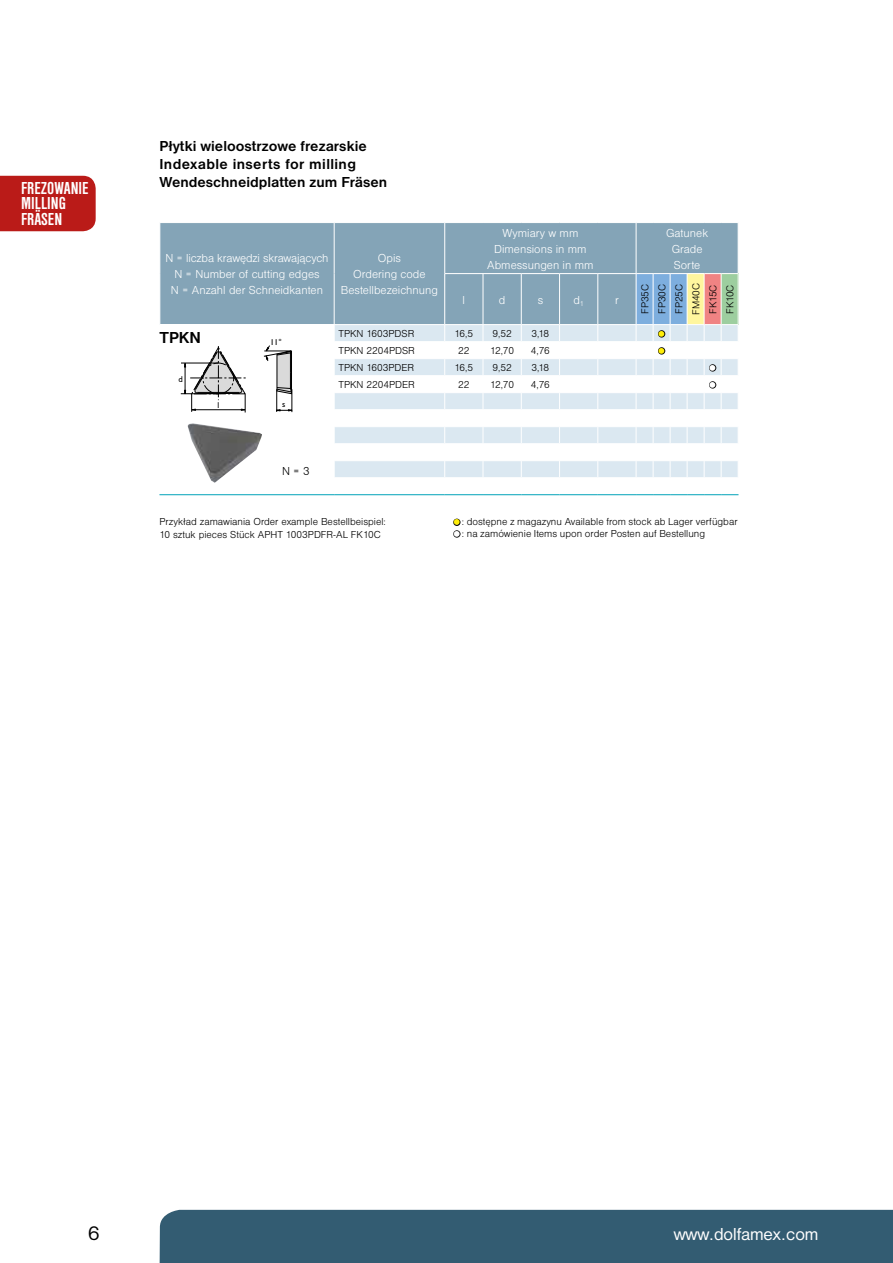
<style>
.page{position:relative;width:893px;height:1263px;background:#fff}
.page>*{position:absolute;margin:0;border:0;box-sizing:border-box;transform-origin:0 0}
.t1{font:21px "Nimbus San DCE Ligh";color:#ffee07}
.t2{font:21px "Nimbus San DCE Ligh";color:#fff}
.t3{font:21px "Nimbus San DCE";color:#000}
.t4{font:700 condensed 18px/15.8px "Nimbus San DCE";color:#fff}
.t5{font:18px "Nimbus San DCE";color:#fff}
.t6{font:700 16.5px "Nimbus San DCE";color:#000}
.t7{font:700 15px/18px "Nimbus San DCE";color:#000}
.t8{font:12px/15.9px "Nimbus San DCE Ligh";color:#fff;text-align:center}
.t9{font:12px "Nimbus San DCE Ligh";color:#000}
.t10{font:10.5px/17px "Nimbus San DCE Ligh";color:#000}
.t11{font:8.55px "Gill Sans";color:#000}
</style>
<div class="page">
<div style="left:159px;top:1210px;width:734px;height:53px;background:#335c72"></div>
<div style="left:160px;top:223px;width:578px;height:101px;background:#84a4b7"></div>
<svg style="left:335px;top:325px;width:109px;height:152px;fill:#dbe8f1"></svg>
<hr style="left:334px;top:223px;width:1px;height:51px;background:#fff">
<hr style="left:444px;top:223px;width:1px;height:50px;background:#fff">
<hr style="left:636px;top:223px;width:1px;height:50px;background:#fff">
<hr style="left:334px;top:274px;width:1px;height:50px;background:#fff">
<hr style="left:334px;top:341px;width:111px;height:1px;background:#fff">
<hr style="left:334px;top:375px;width:111px;height:1px;background:#fff">
<hr style="left:334px;top:392px;width:111px;height:1px;background:#fff">
<hr style="left:334px;top:409px;width:111px;height:1px;background:#fff">
<hr style="left:334px;top:426px;width:111px;height:1px;background:#fff">
<hr style="left:334px;top:443px;width:111px;height:1px;background:#fff">
<hr style="left:334px;top:460px;width:111px;height:1px;background:#fff">
<hr style="left:159px;top:494px;width:175px;height:1px;background:#00a2b8">
<hr style="left:334px;top:494px;width:111px;height:1px;background:#00a2b8">
<hr style="left:334px;top:358px;width:111px;height:1px;background:#fff">
<svg style="left:444px;top:273px;width:295px;height:222px"></svg>
<div style="left:658px;top:330px;width:7px;height:8px;border:2px solid #000;border-radius:50%"></div>
<div style="left:658px;top:347px;width:7px;height:8px;border:2px solid #000;border-radius:50%"></div>
<div style="left:709px;top:364px;width:7px;height:8px;border:2px solid #000;border-radius:50%"></div>
<div style="left:709px;top:381px;width:7px;height:8px;border:2px solid #000;border-radius:50%"></div>
<hr style="left:181px;top:393px;width:37px;height:1px;background:#000">
<hr style="left:181px;top:363px;width:37px;height:1px;background:#000">
<svg style="left:184px;top:346px;width:62px;height:66px"></svg>
<svg style="left:264px;top:345px;width:29px;height:67px"></svg>
<img style="left:187px;top:423px;width:75px;height:60px">
<div style="left:453px;top:519px;width:8px;height:7px;border:2px solid #000;border-radius:50%"></div>
<div style="left:453px;top:530px;width:8px;height:8px;border:2px solid #000;border-radius:50%"></div>
<div style="left:0;top:176px;width:96px;height:55px;background:#ba1b18"></div>
<h2 class="t4" style="left:21px;top:180px;width:69px">FREZOWANIE<br>MILLING<br>FRÄSEN</h2>
<h3 class="t7" style="left:159px;top:137px;width:229px">Płytki wieloostrzowe frezarskie<br>Indexable inserts for milling<br>Wendeschneidplatten zum Fräsen</h3>
<p class="t8" style="left:165px;top:250px;width:165px">N = liczba krawędzi skrawających<br>N = Number of cutting edges<br>N = Anzahl der Schneidkanten</p>
<p class="t8" style="left:341px;top:250px;width:99px">Opis<br>Ordering code<br>Bestellbezeichnung</p>
<p class="t8" style="left:487px;top:225px;width:108px">Wymiary w mm<br>Dimensions in mm<br>Abmessungen in mm</p>
<p class="t8" style="left:666px;top:225px;width:44px">Gatunek<br>Grade<br>Sorte</p>
<p class="t8" style="left:463px;top:292px;width:4px">l</p>
<p class="t8" style="left:499px;top:292px;width:8px">d</p>
<p class="t8" style="left:538px;top:292px;width:7px">s</p>
<p class="t8" style="left:573px;top:292px;width:12px">d<sub>1</sub></p>
<p class="t8" style="left:615px;top:292px;width:5px">r</p>
<p class="t10" style="left:637px;top:315px;width:33px;text-align:justify;rotate:-90deg">FP35C FP30C FP25C FM40C FK15C FK10C</p>
<h3 class="t6" style="left:159px;top:328px;width:43px">TPKN</h3>
<p class="t11" style="left:179px;top:374px;width:6px">d</p>
<p class="t11" style="left:218px;top:401px;width:3px">l</p>
<p class="t11" style="left:270px;top:337px;width:13px">11°</p>
<p class="t11" style="left:282px;top:399px;width:5px">s</p>
<p class="t9" style="left:282px;top:464px;width:29px">N = 3</p>
<p class="t10" style="left:338px;top:325px;width:77px">TPKN 1603PDSR</p>
<p class="t10" style="left:454px;top:325px;width:20px">16,5</p>
<p class="t10" style="left:492px;top:325px;width:21px">9,52</p>
<p class="t10" style="left:532px;top:325px;width:19px">3,18</p>
<h1 class="t1" style="left:655px;top:322px;width:16px">•</h1>
<p class="t10" style="left:338px;top:342px;width:78px">TPKN 2204PDSR</p>
<p class="t10" style="left:458px;top:342px;width:13px">22</p>
<p class="t10" style="left:490px;top:342px;width:26px">12,70</p>
<p class="t10" style="left:531px;top:342px;width:20px">4,76</p>
<h1 class="t1" style="left:655px;top:339px;width:16px">•</h1>
<p class="t10" style="left:338px;top:359px;width:77px">TPKN 1603PDER</p>
<p class="t10" style="left:454px;top:359px;width:20px">16,5</p>
<p class="t10" style="left:492px;top:359px;width:21px">9,52</p>
<p class="t10" style="left:532px;top:359px;width:19px">3,18</p>
<h1 class="t2" style="left:706px;top:356px;width:16px">•</h1>
<p class="t10" style="left:338px;top:376px;width:78px">TPKN 2204PDER</p>
<p class="t10" style="left:458px;top:376px;width:13px">22</p>
<p class="t10" style="left:490px;top:376px;width:26px">12,70</p>
<p class="t10" style="left:531px;top:376px;width:20px">4,76</p>
<h1 class="t2" style="left:706px;top:373px;width:16px">•</h1>
<p class="t10" style="left:159px;top:516px;width:228px;line-height:12.6px">Przykład zamawiania Order example Bestellbeispiel:<br>10 sztuk pieces Stück APHT 1003PDFR-AL FK10C</p>
<p class="t10" style="left:462px;top:516px;width:277px;line-height:12px">: dostępne z magazynu Available from stock ab Lager verfügbar : na zamówienie Items upon order Posten auf Bestellung</p>
<h1 class="t1" style="left:450px;top:511px;width:16px">•</h1>
<h1 class="t2" style="left:450px;top:522px;width:16px">•</h1>
<h1 class="t3" style="left:88px;top:1221px;width:14px">6</h1>
<h2 class="t5" style="left:674px;top:1224px;width:146px">www.dolfamex.com</h2>
</div>
